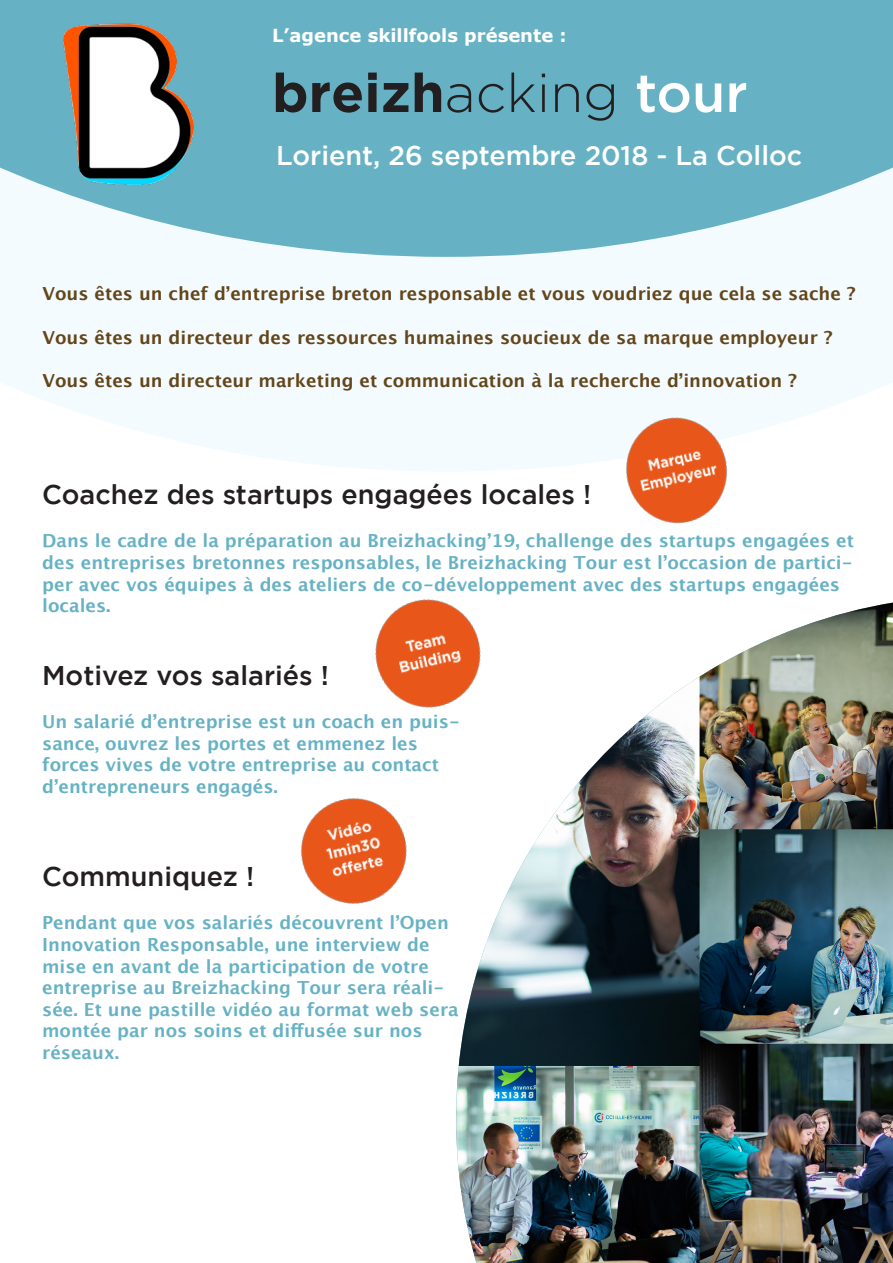
<style>
.page{position:relative;width:893px;height:1263px;background:#fff}
.page>*{position:absolute;margin:0;border:0;box-sizing:border-box;transform-origin:0 0}
.t1{font:700 54px "Gotham";color:#231f20}
.t2{font:500 27px "Gotham";color:#231f20}
.t3{font:500 27px "Gotham";color:#fff}
.t4{font:700 18px/21.6px "Lucida Grande";color:#66b2c4}
.t5{font:700 18px "Lucida Grande";color:#63461a}
.t6{font:700 18px "Verdana";color:#fff}
.s1{font-weight:300}
.s2{font-weight:500;color:#fff}
</style>
<div class="page">
<svg style="left:0;top:257px;width:893px;height:214px;fill:#f4fbfe"></svg>
<svg style="left:0;top:0;width:893px;height:257px;background:#78bbcb"></svg>
<img style="left:456px;top:602px;width:437px;height:661px">
<img style="left:45px;top:14px;width:184px;height:179px">
<img style="left:572px;top:392px;width:201px;height:132px">
<img style="left:375px;top:599px;width:137px;height:158px">
<img style="left:301px;top:798px;width:106px;height:106px">
<p class="t6" style="left:272px;top:24px;width:296px">L’agence skillfools présente :</p>
<p class="t1" style="left:272px;top:62px;width:477px">breizh<span class="s1">acking</span> <span class="s2">tour</span></p>
<p class="t3" style="left:276px;top:140px;width:528px">Lorient, 26 septembre 2018 - La Colloc</p>
<p class="t5" style="left:43px;top:279px;width:815px">Vous êtes un chef d’entreprise breton responsable et vous voudriez que cela se sache ?</p>
<p class="t5" style="left:43px;top:323px;width:792px">Vous êtes un directeur des ressources humaines soucieux de sa marque employeur ?</p>
<p class="t5" style="left:43px;top:366px;width:756px">Vous êtes un directeur marketing et communication à la recherche d’innovation ?</p>
<p class="t2" style="left:42px;top:479px;width:551px">Coachez des startups engagées locales !</p>
<p class="t4" style="left:42px;top:530px;width:813px">Dans le cadre de la préparation au Breizhacking’19, challenge des startups engagées et des entreprises bretonnes responsables, le Breizhacking Tour est l’occasion de partici&shy;per avec vos équipes à des ateliers de co-développement avec des startups engagées locales.</p>
<p class="t2" style="left:42px;top:660px;width:288px">Motivez vos salariés !</p>
<p class="t4" style="left:42px;top:711px;width:420px">Un salarié d’entreprise est un coach en puis&shy;sance, ouvrez les portes et emmenez les forces vives de votre entreprise au contact d’entrepreneurs engagés.</p>
<p class="t2" style="left:42px;top:861px;width:214px">Communiquez !</p>
<p class="t4" style="left:42px;top:912px;width:418px">Pendant que vos salariés découvrent l’Open Innovation Responsable, une interview de mise en avant de la participation de votre entreprise au Breizhacking Tour sera réali&shy;sée. Et une pastille vidéo au format web sera montée par nos soins et diffusée sur nos réseaux.</p>
</div>
